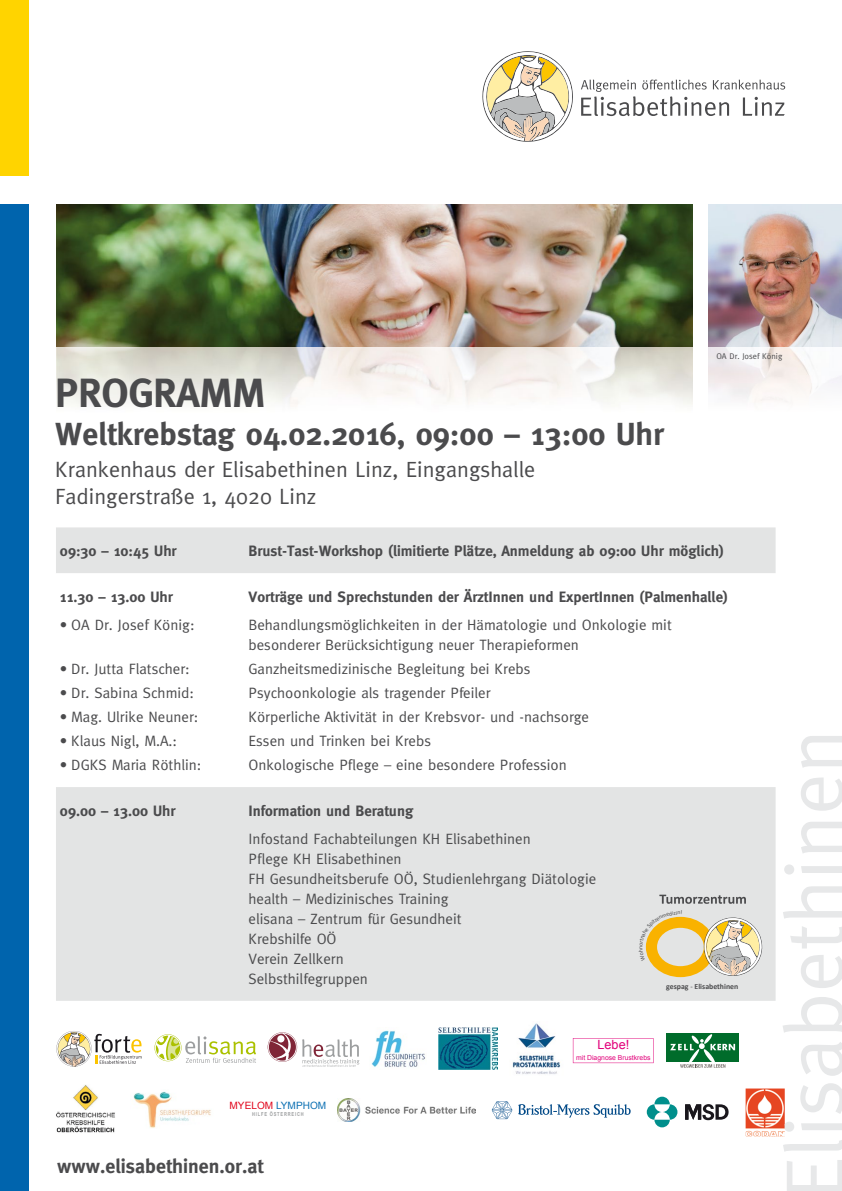
<style>
.page{position:relative;width:842px;height:1191px;background:#fff}
.page>*{position:absolute;margin:0;border:0;box-sizing:border-box;transform-origin:0 0}
.t1{font:700 40.7px "Meta";color:#4b4b4d}
.t2{font:700 31.9px "Meta";color:#4b4b4d}
.t3{font:22.1px/26.6px "Meta";color:#4b4b4d}
.t4{font:700 20px "Meta";color:#4b4b4d}
.t5{font:15px/20px "Meta";color:#4b4b4d}
.t6{font:700 15px "Meta";color:#4b4b4d}
.t7{font:12.7px "Arial";color:#e2007a}
.t8{font:10.1px "Arial";color:#0c70b3}
.t9{font:8.3px "Meta";color:#4b4b4d}
.t10{font:700 7.8px "Calibri";color:#4b4b4d}
.t11{font:6.8px "Arial";color:#e2007a}
.t12{font:700 5.4px "Arial";letter-spacing:.2em;color:#9c9e9f;scale:.75 1}
.s1{font-weight:400}
.s2{color:#e1061c}
</style>
<div class="page">
<img style="left:708px;top:204px;width:134px;height:199px">
<img style="left:57px;top:204px;width:635px;height:202px">
<div style="left:0;top:0;width:29px;height:176px;background:#ffd400"></div>
<div style="left:0;top:204px;width:28px;height:987px;background:#0064ad"></div>
<svg style="left:482px;top:51px;width:91px;height:91px"></svg>
<svg style="left:581px;top:80px;width:204px;height:36px"></svg>
<img style="left:133px;top:1091px;width:78px;height:37px">
<img style="left:160px;top:1115px;width:46px;height:6px">
<svg style="left:573px;top:1038px;width:81px;height:25px"></svg>
<div style="left:667px;top:1033px;width:72px;height:29px;background:#006c2b"></div>
<svg style="left:670px;top:1034px;width:65px;height:33px"></svg>
<img style="left:56px;top:1085px;width:59px;height:48px">
<img style="left:371px;top:1030px;width:54px;height:37px">
<svg style="left:154px;top:1034px;width:102px;height:29px"></svg>
<svg style="left:56px;top:1031px;width:86px;height:35px"></svg>
<img style="left:438px;top:1028px;width:60px;height:41px">
<img style="left:512px;top:1023px;width:49px;height:51px">
<svg style="left:268px;top:1032px;width:92px;height:34px"></svg>
<svg style="left:492px;top:1101px;width:20px;height:18px"></svg>
<svg style="left:518px;top:1104px;width:113px;height:13px"></svg>
<img style="left:745px;top:1088px;width:37px;height:48px">
<img style="left:337px;top:1098px;width:139px;height:23px">
<svg style="left:654px;top:1096px;width:16px;height:8px"></svg>
<svg style="left:654px;top:1119px;width:16px;height:8px"></svg>
<svg style="left:647px;top:1104px;width:14px;height:15px"></svg>
<svg style="left:663px;top:1104px;width:14px;height:15px"></svg>
<svg style="left:685px;top:1104px;width:43px;height:16px"></svg>
<svg style="left:782px;top:736px;width:60px;height:455px"></svg>
<svg style="left:56px;top:527px;width:720px;height:473px;fill:#e3e4e4"></svg>
<svg style="left:659px;top:894px;width:87px;height:9px"></svg>
<svg style="left:639px;top:910px;width:124px;height:67px;background:#e3d3a7"></svg>
<h1 class="t1" style="left:55px;top:369px;width:212px">PROGRAMM</h1>
<h2 class="t2" style="left:55px;top:415px;width:610px">Weltkrebstag 04.02.2016, 09:00 – 13:00 Uhr</h2>
<h3 class="t3" style="left:55px;top:456px;width:482px">Krankenhaus der Elisabethinen Linz, Eingangshalle<br>Fadingerstraße 1, 4020 Linz</h3>
<p class="t9" style="left:716px;top:351px;width:67px">OA Dr. Josef König</p>
<p class="t6" style="left:60px;top:542px;width:118px">09:30 – 10:45 Uhr</p>
<p class="t6" style="left:248px;top:542px;width:477px">Brust-Tast-Workshop (limitierte Plätze, Anmeldung ab 09:00 Uhr möglich)</p>
<p class="t6" style="left:60px;top:588px;width:115px">11.30 – 13.00 Uhr</p>
<p class="t5" style="left:60px;top:614px;width:136px">• OA Dr. Josef König:</p>
<p class="t5" style="left:60px;top:658px;width:131px">• Dr. Jutta Flatscher:</p>
<p class="t5" style="left:60px;top:682px;width:136px">• Dr. Sabina Schmid:</p>
<p class="t5" style="left:60px;top:706px;width:140px">• Mag. Ulrike Neuner:</p>
<p class="t5" style="left:60px;top:730px;width:119px">• Klaus Nigl, M.A.:</p>
<p class="t5" style="left:60px;top:754px;width:143px">• DGKS Maria Röthlin:</p>
<p class="t6" style="left:248px;top:588px;width:481px">Vorträge und Sprechstunden der ÄrztInnen und ExpertInnen (Palmenhalle)</p>
<p class="t5" style="left:248px;top:614px;width:425px">Behandlungsmöglichkeiten in der Hämatologie und Onkologie mit besonderer Berücksichtigung neuer Therapieformen</p>
<p class="t5" style="left:248px;top:656px;width:342px;line-height:24px">Ganzheitsmedizinische Begleitung bei Krebs Psychoonkologie als tragender Pfeiler<br>Körperliche Aktivität in der Krebsvor- und -nachsorge Essen und Trinken bei Krebs<br>Onkologische Pflege – eine besondere Profession</p>
<p class="t6" style="left:60px;top:802px;width:117px">09.00 – 13.00 Uhr</p>
<p class="t6" style="left:248px;top:802px;width:166px">Information und Beratung</p>
<p class="t5" style="left:248px;top:828px;width:349px">Infostand Fachabteilungen KH Elisabethinen<br>Pflege KH Elisabethinen<br>FH Gesundheitsberufe OÖ, Studienlehrgang Diätologie health – Medizinisches Training<br>elisana – Zentrum für Gesundheit<br>Krebshilfe OÖ<br>Verein Zellkern<br>Selbsthilfegruppen</p>
<p class="t10" style="left:666px;top:981px;width:74px">gespag <span class="s1">-</span> Elisabethinen</p>
<p class="t8" style="left:230px;top:1098px;width:98px"><span class="s2">MYELOM</span> LYMPHOM</p>
<p class="t12" style="left:252px;top:1110px;width:70px">HILFE ÖSTERREICH</p>
<h3 class="t4" style="left:57px;top:1154px;width:208px">www.elisabethinen.or.at</h3>
<p class="t7" style="left:597px;top:1036px;width:33px">Lebe!</p>
<p class="t11" style="left:576px;top:1052px;width:76px">mit Diagnose Brustkrebs</p>
</div>
